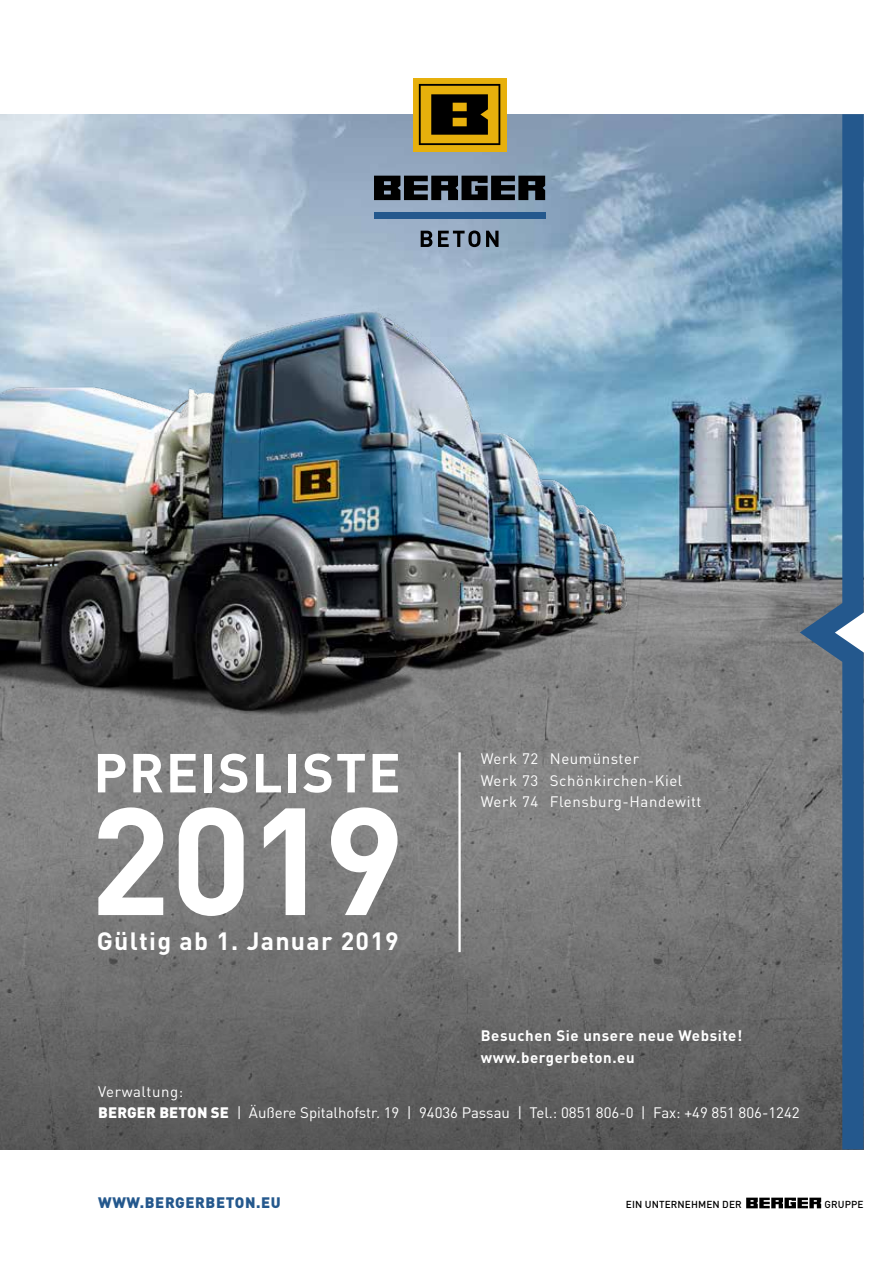
<style>
.page{position:relative;width:893px;height:1263px;background:#fff}
.page>*{position:absolute;margin:0;border:0;box-sizing:border-box;transform-origin:0 0}
.t1{font:700 149.85px "DIN Pro";color:#fff}
.t2{font:700 54px "DIN Pro";letter-spacing:.03em;color:#fff}
.t3{font:700 24.75px "DIN Pro";letter-spacing:.05em;color:#fff}
.t4{font:15px/21.6px "DIN Pro";color:#fff}
.t5{font:15px/21.6px "DIN Pro";letter-spacing:.035em;color:#fff}
.t6{font:700 15px/21.6px "DIN Pro";letter-spacing:.04em;color:#fff}
.t7{font:900 15px "DIN Pro";letter-spacing:.04em;color:#24588d}
.t8{font:500 10.05px "DIN Pro";letter-spacing:.01em;color:#000}
.s1{font-weight:900}
</style>
<div class="page">
<img style="left:0;top:114px;width:800px;height:730px">
<div style="left:0;top:844px;width:863px;height:305px;background:linear-gradient(to bottom,#828282,#555)"></div>
<svg style="left:746px;top:1197px;width:75px;height:11px"></svg>
<hr style="left:458px;top:752px;width:3px;height:200px;background:#fff">
<img style="left:0;top:218px;width:737px;height:627px">
<svg style="left:800px;top:114px;width:63px;height:1035px"></svg>
<svg style="left:835px;top:594px;width:29px;height:77px"></svg>
<svg style="left:374px;top:176px;width:171px;height:24px"></svg>
<svg style="left:421px;top:231px;width:11px;height:16px"></svg>
<svg style="left:438px;top:231px;width:42px;height:16px"></svg>
<svg style="left:486px;top:231px;width:12px;height:16px"></svg>
<div style="left:374px;top:212px;width:171px;height:6px;background:#24588d"></div>
<div style="left:413px;top:78px;width:93px;height:73px;background:linear-gradient(to right,#e7b00c,#e7b00c)"></div>
<svg style="left:419px;top:84px;width:81px;height:61px"></svg>
<h2 class="t2" style="left:93px;top:728px;width:309px">PREISLISTE</h2>
<h1 class="t1" style="left:90px;top:736px;width:317px">2019</h1>
<h3 class="t3" style="left:97px;top:920px;width:303px">Gültig ab 1. Januar 2019</h3>
<p class="t5" style="left:481px;top:746px;width:222px">Werk 72 Neumünster<br>Werk 73 Schönkirchen-Kiel<br>Werk 74 Flensburg-Handewitt</p>
<p class="t6" style="left:481px;top:1023px;width:263px">Besuchen Sie unsere neue Website! www.bergerbeton.eu</p>
<p class="t4" style="left:98px;top:1079px;width:703px">Verwaltung:<br><span class="s1">BERGER BETON SE</span> | Äußere Spitalhofstr. 19 | 94036 Passau | Tel.: 0851 806-0 | Fax: +49 851 806-1242</p>
<p class="t7" style="left:98px;top:1190px;width:184px">WWW.BERGERBETON.EU</p>
<p class="t8" style="left:626px;top:1196px;width:117px">EIN UNTERNEHMEN DER</p>
<p class="t8" style="left:824px;top:1196px;width:40px">GRUPPE</p>
</div>
